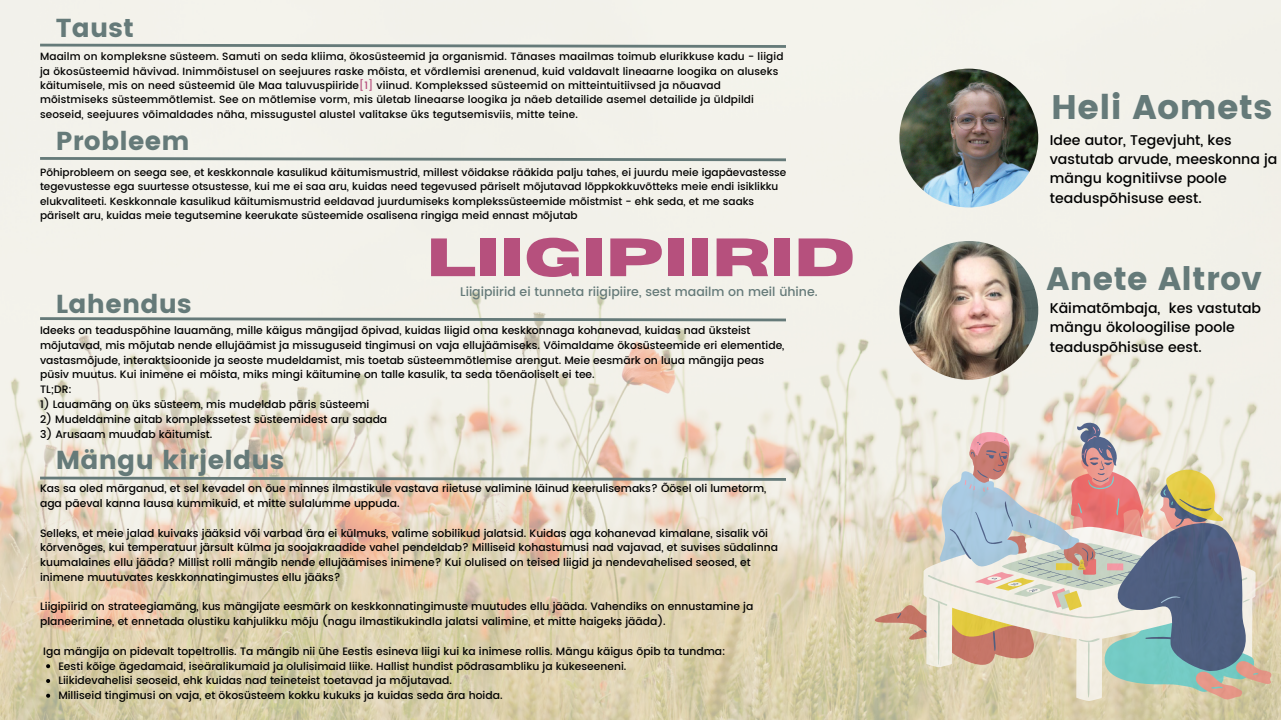
<style>
.page{position:relative;width:1281px;height:720px;background:#fff}
.page>*{position:absolute;margin:0;border:0;box-sizing:border-box;transform-origin:0 0}
.t1{font:700 53.75px "Horizon";color:#b6507d}
.t2{font:34.12px "Poppins";letter-spacing:.01em;color:#657a79}
.t3{font:32.38px "Poppins";letter-spacing:.01em;color:#657a79}
.t4{font:26px "Poppins";letter-spacing:.01em;color:#657a79}
.t5{font:500 14.12px/19.4px "Poppins";color:#000}
.t6{font:500 12.5px "Poppins";color:#657a79}
.t7{font:500 10.75px/14.8px "Poppins";color:#000}
.t8{font:500 10.5px/14.5px "Poppins";letter-spacing:.01em;color:#000}
.s1{color:#b6507d}
</style>
<div class="page">
<img style="left:0;top:0;width:1281px;height:720px">
<img style="left:899px;top:69px;width:139px;height:138px;border-radius:50%">
<img style="left:899px;top:241px;width:139px;height:139px;border-radius:50%">
<svg style="left:873px;top:423px;width:399px;height:278px;background:#c8c1b5"></svg>
<svg style="left:37px;top:42px;width:752px;height:7px;background:#bac1bd"></svg>
<svg style="left:37px;top:316px;width:752px;height:7px;background:#b9c1bc"></svg>
<svg style="left:37px;top:156px;width:752px;height:7px;background:#b9c1bd"></svg>
<svg style="left:37px;top:475px;width:752px;height:7px;background:#b4b8b0"></svg>
<svg style="left:46px;top:664px;width:4px;height:4px"></svg>
<svg style="left:46px;top:679px;width:4px;height:4px"></svg>
<svg style="left:46px;top:694px;width:4px;height:4px"></svg>
<h3 class="t4" style="left:56px;top:13px;width:80px">Taust</h3>
<p class="t8" style="left:40px;top:49px;width:745px">Maailm on kompleksne süsteem. Samuti on seda kliima, ökosüsteemid ja organismid. Tänases maailmas toimub elurikkuse kadu - liigid ja ökosüsteemid hävivad. Inimmõistusel on seejuures raske mõista, et võrdlemisi arenenud, kuid valdavalt lineaarne loogika on aluseks käitumisele, mis on need süsteemid üle Maa taluvuspiiride<span class="s1">[1]</span> viinud. Komplekssed süsteemid on mitteintuitiivsed ja nõuavad mõistmiseks süsteemmõtlemist. See on mõtlemise vorm, mis ületab lineaarse loogika ja näeb detailide asemel detailide ja üldpildi seoseid, seejuures võimaldades näha, missugustel alustel valitakse üks tegutsemisviis, mitte teine.</p>
<h3 class="t4" style="left:56px;top:126px;width:135px">Probleem</h3>
<p class="t8" style="left:40px;top:165px;width:748px">Põhiprobleem on seega see, et keskkonnale kasulikud käitumismustrid, millest võidakse rääkida palju tahes, ei juurdu meie igapäevastesse tegevustesse ega suurtesse otsustesse, kui me ei saa aru, kuidas need tegevused päriselt mõjutavad lõppkokkuvõtteks meie endi isiklikku elukvaliteeti. Keskkonnale kasulikud käitumismustrid eeldavad juurdumiseks komplekssüsteemide mõistmist - ehk seda, et me saaks päriselt aru, kuidas meie tegutsemine keerukate süsteemide osalisena ringiga meid ennast mõjutab</p>
<h3 class="t4" style="left:56px;top:288px;width:137px">Lahendus</h3>
<h1 class="t1" style="left:427px;top:231px;width:429px">Liigipiirid</h1>
<p class="t6" style="left:460px;top:284px;width:359px">Liigipiirid ei tunneta riigipiire, sest maailm on meil ühine.</p>
<p class="t7" style="left:40px;top:323px;width:746px">Ideeks on teaduspõhine lauamäng, mille käigus mängijad õpivad, kuidas liigid oma keskkonnaga kohanevad, kuidas nad üksteist mõjutavad, mis mõjutab nende ellujäämist ja missuguseid tingimusi on vaja ellujäämiseks. Võimaldame ökosüsteemide eri elementide, vastasmõjude, interaktsioonide ja seoste mudeldamist, mis toetab süsteemmõtlemise arengut. Meie eesmärk on luua mängija peas püsiv muutus. Kui inimene ei mõista, miks mingi käitumine on talle kasulik, ta seda tõenäoliselt ei tee.<br>TL;DR:</p>
<p class="t7" style="left:40px;top:397px;width:331px">1) Lauamäng on üks süsteem, mis mudeldab päris süsteemi</p>
<p class="t7" style="left:40px;top:412px;width:349px">2) Mudeldamine aitab komplekssetest süsteemidest aru saada</p>
<p class="t7" style="left:40px;top:426px;width:174px">3) Arusaam muudab käitumist.</p>
<h3 class="t4" style="left:56px;top:445px;width:230px">Mängu kirjeldus</h3>
<p class="t7" style="left:40px;top:481px;width:728px">Kas sa oled märganud, et sel kevadel on õue minnes ilmastikule vastava riietuse valimine läinud keerulisemaks? Õösel oli lumetorm, aga päeval kanna lausa kummikuid, et mitte sulalumme uppuda.</p>
<p class="t7" style="left:40px;top:526px;width:739px">Selleks, et meie jalad kuivaks jääksid või varbad ära ei külmuks, valime sobilikud jalatsid. Kuidas aga kohanevad kimalane, sisalik või kõrvenõges, kui temperatuur järsult külma ja soojakraadide vahel pendeldab? Milliseid kohastumusi nad vajavad, et suvises südalinna kuumalaines ellu jääda? Millist rolli mängib nende ellujäämises inimene? Kui olulised on teised liigid ja nendevahelised seosed, et inimene muutuvates keskkonnatingimustes ellu jääks?</p>
<p class="t7" style="left:40px;top:599px;width:715px">Liigipiirid on strateegiamäng, kus mängijate eesmärk on keskkonnatingimuste muutudes ellu jääda. Vahendiks on ennustamine ja planeerimine, et ennetada olustiku kahjulikku mõju (nagu ilmastikukindla jalatsi valimine, et mitte haigeks jääda).</p>
<p class="t7" style="left:43px;top:644px;width:683px">Iga mängija on pidevalt topeltrollis. Ta mängib nii ühe Eestis esineva liigi kui ka inimese rollis. Mängu käigus õpib ta tundma:</p>
<p class="t7" style="left:58px;top:658px;width:569px">Eesti kõige ägedamaid, iseäralikumaid ja olulisimaid liike. Hallist hundist põdrasambliku ja kukeseeneni.<br>Liikidevahelisi seoseid, ehk kuidas nad teineteist toetavad ja mõjutavad.<br>Milliseid tingimusi on vaja, et ökosüsteem kokku kukuks ja kuidas seda ära hoida.</p>
<h2 class="t2" style="left:1051px;top:87px;width:223px">Heli Aomets</h2>
<h3 class="t5" style="left:1050px;top:130px;width:229px">Idee autor, Tegevjuht, kes vastutab arvude, meeskonna ja mängu kognitiivse poole teaduspõhisuse eest.</h3>
<h3 class="t3" style="left:1046px;top:260px;width:217px">Anete Altrov</h3>
<h3 class="t5" style="left:1050px;top:298px;width:213px">Käimatõmbaja, kes vastutab mängu ökoloogilise poole teaduspõhisuse eest.</h3>
</div>
